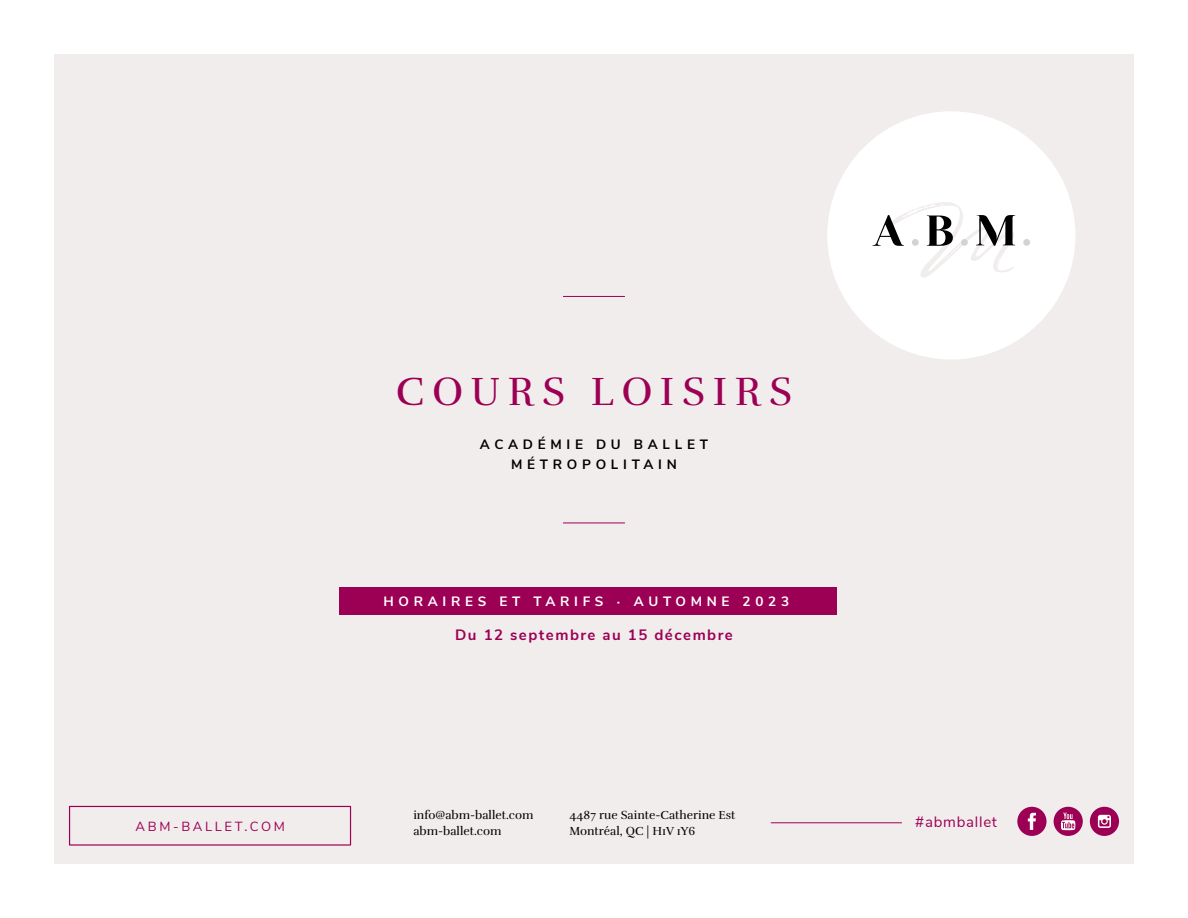
<style>
.page{position:relative;width:1188px;height:918px;background:#fff}
.page>*{position:absolute;margin:0;border:0;box-sizing:border-box;transform-origin:0 0}
.t1{font:40.5px "Rufina";letter-spacing:.19em;color:#9c0054}
.t2{font:700 15px "Nunito Sans";letter-spacing:.1em;color:#9c0054}
.t3{font:15px "Nunito Sans";letter-spacing:.05em;color:#9c0054}
.t4{font:700 13.5px/19.5px "Nunito Sans";letter-spacing:.35em;color:#000;text-align:center}
.t5{font:700 13.5px "Nunito Sans";letter-spacing:.35em;color:#fff}
.t6{font:13.2px "Nunito Sans";letter-spacing:.2em;color:#9c0054}
.t7{font:12px/16.5px "Rufina";color:#000}
</style>
<div class="page">
<div style="left:54px;top:54px;width:1080px;height:810px;background:#f2eded"></div>
<div style="left:827px;top:111px;width:248px;height:248px;background:#fff;border-radius:50%"></div>
<div style="left:1023px;top:239px;width:7px;height:7px;background:#d1d4d1;border-radius:50%"></div>
<svg style="left:873px;top:202px;width:142px;height:76px"></svg>
<hr style="left:563px;top:523px;width:62px;height:1px;background:#9c0054">
<hr style="left:563px;top:296px;width:62px;height:1px;background:#9c0054">
<div style="left:339px;top:587px;width:498px;height:28px;background:#9c0054"></div>
<div style="left:69px;top:806px;width:282px;height:40px;border:1px solid #9c0054"></div>
<hr style="left:771px;top:822px;width:131px;height:1px;background:#9c0054">
<div style="left:1054px;top:807px;width:29px;height:29px;background:#9c0054;border-radius:50%"></div>
<svg style="left:1061px;top:813px;width:14px;height:17px"></svg>
<div style="left:1090px;top:807px;width:29px;height:29px;background:#9c0054;border-radius:50%"></div>
<svg style="left:1098px;top:815px;width:13px;height:13px"></svg>
<div style="left:1017px;top:807px;width:30px;height:29px;background:#9c0054;border-radius:50%"></div>
<svg style="left:1028px;top:813px;width:8px;height:17px"></svg>
<h1 class="t1" style="left:396px;top:367px;width:398px">COURS LOISIRS</h1>
<p class="t4" style="left:480px;top:434px;width:230px">ACADÉMIE DU BALLET<br>MÉTROPOLITAIN</p>
<p class="t5" style="left:384px;top:592px;width:407px">HORAIRES ET TARIFS · AUTOMNE 2023</p>
<p class="t2" style="left:455px;top:623px;width:279px">Du 12 septembre au 15 décembre</p>
<p class="t7" style="left:413px;top:807px;width:122px">info@abm-ballet.com</p>
<p class="t7" style="left:569px;top:807px;width:167px">4487 rue Sainte-Catherine Est<br>Montréal, QC | H1V 1Y6</p>
<p class="t3" style="left:915px;top:811px;width:83px">#abmballet</p>
<p class="t6" style="left:136px;top:817px;width:151px">ABM-BALLET.COM</p>
<p class="t7" style="left:413px;top:823px;width:90px">abm-ballet.com</p>
</div>
